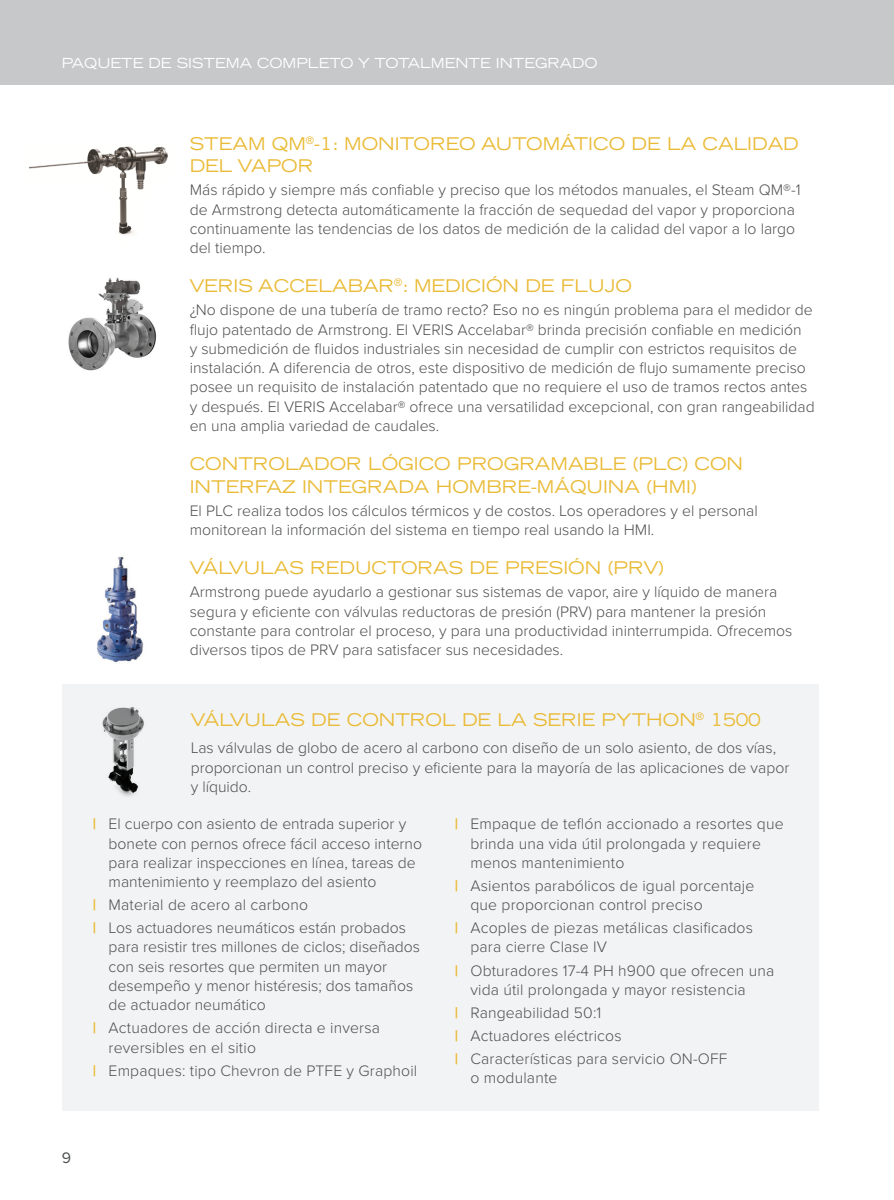
<style>
.page{position:relative;width:894px;height:1200px;background:#fff}
.page>*{position:absolute;margin:0;border:0;box-sizing:border-box;transform-origin:0 0}
.t1{font:expanded 17.5px/22.8px "Trade Gothic LT Std";color:#eabb37}
.t2{font:300 15.75px/19.2px "Proxima Nova";color:#4e4f50}
.t3{font:15.75px "Proxima Nova";color:#4e4f50}
.t4{font:expanded 13.83px "Trade Gothic LT Std";color:#fff}
.s1{font-weight:700;color:#eabb37}
</style>
<div class="page">
<img style="left:29px;top:146px;width:139px;height:89px">
<div style="left:62px;top:684px;width:756px;height:426px;background:#f2f3f4"></div>
<img style="left:68px;top:277px;width:89px;height:94px">
<img style="left:97px;top:556px;width:47px;height:107px">
<img style="left:102px;top:707px;width:42px;height:90px">
<div style="left:0;top:0;width:893px;height:85px;background:#c7c8ca"></div>
<p class="t4" style="left:62px;top:53px;width:537px">PAQUETE DE SISTEMA COMPLETO Y TOTALMENTE INTEGRADO</p>
<p class="t1" style="left:190px;top:131px;width:610px">STEAM QM<sup>®</sup>-1: MONITOREO AUTOMÁTICO DE LA CALIDAD<br>DEL VAPOR</p>
<p class="t2" style="left:190px;top:180px;width:612px">Más rápido y siempre más confiable y preciso que los métodos manuales, el Steam QM®-1 de Armstrong detecta automáticamente la fracción de sequedad del vapor y proporciona continuamente las tendencias de los datos de medición de la calidad del vapor a lo largo del tiempo.</p>
<p class="t1" style="left:190px;top:274px;width:443px">VERIS ACCELABAR<sup>®</sup>: MEDICIÓN DE FLUJO</p>
<p class="t2" style="left:190px;top:299px;width:626px">¿No dispone de una tubería de tramo recto? Eso no es ningún problema para el medidor de flujo patentado de Armstrong. El VERIS Accelabar® brinda precisión confiable en medición<br>y submedición de fluidos industriales sin necesidad de cumplir con estrictos requisitos de instalación. A diferencia de otros, este dispositivo de medición de flujo sumamente preciso posee un requisito de instalación patentado que no requiere el uso de tramos rectos antes y después. El VERIS Accelabar® ofrece una versatilidad excepcional, con gran rangeabilidad en una amplia variedad de caudales.</p>
<p class="t1" style="left:190px;top:452px;width:555px">CONTROLADOR LÓGICO PROGRAMABLE (PLC) CON<br>INTERFAZ INTEGRADA HOMBRE-MÁQUINA (HMI)</p>
<p class="t2" style="left:190px;top:500px;width:569px">El PLC realiza todos los cálculos térmicos y de costos. Los operadores y el personal monitorean la información del sistema en tiempo real usando la HMI.</p>
<p class="t1" style="left:190px;top:556px;width:476px">VÁLVULAS REDUCTORAS DE PRESIÓN (PRV)</p>
<p class="t2" style="left:190px;top:581px;width:604px">Armstrong puede ayudarlo a gestionar sus sistemas de vapor, aire y líquido de manera segura y eficiente con válvulas reductoras de presión (PRV) para mantener la presión constante para controlar el proceso, y para una productividad ininterrumpida. Ofrecemos diversos tipos de PRV para satisfacer sus necesidades.</p>
<p class="t1" style="left:191px;top:708px;width:571px">VÁLVULAS DE CONTROL DE LA SERIE PYTHON<sup>®</sup> 1500</p>
<p class="t2" style="left:191px;top:737px;width:600px">Las válvulas de globo de acero al carbono con diseño de un solo asiento, de dos vías, proporcionan un control preciso y eficiente para la mayoría de las aplicaciones de vapor y líquido.</p>
<p class="t2" style="left:109px;top:813px;width:315px;text-indent:-16px"><span class="s1">|</span> El cuerpo con asiento de entrada superior y bonete con pernos ofrece fácil acceso interno para realizar inspecciones en línea, tareas de mantenimiento y reemplazo del asiento</p>
<p class="t2" style="left:93px;top:894px;width:217px"><span class="s1">|</span> Material de acero al carbono</p>
<p class="t2" style="left:109px;top:917px;width:313px;text-indent:-16px"><span class="s1">|</span> Los actuadores neumáticos están probados para resistir tres millones de ciclos; diseñados con seis resortes que permiten un mayor desempeño y menor histéresis; dos tamaños de actuador neumático</p>
<p class="t2" style="left:109px;top:1017px;width:273px;text-indent:-16px"><span class="s1">|</span> Actuadores de acción directa e inversa reversibles en el sitio</p>
<p class="t2" style="left:93px;top:1059px;width:326px"><span class="s1">|</span> Empaques: tipo Chevron de PTFE y Graphoil</p>
<p class="t3" style="left:62px;top:1146px;width:11px">9</p>
<p class="t2" style="left:470px;top:813px;width:314px;text-indent:-16px"><span class="s1">|</span> Empaque de teflón accionado a resortes que brinda una vida útil prolongada y requiere menos mantenimiento</p>
<p class="t2" style="left:470px;top:875px;width:285px;text-indent:-16px"><span class="s1">|</span> Asientos parabólicos de igual porcentaje que proporcionan control preciso</p>
<p class="t2" style="left:470px;top:917px;width:284px;text-indent:-16px"><span class="s1">|</span> Acoples de piezas metálicas clasificados para cierre Clase IV</p>
<p class="t2" style="left:470px;top:959px;width:305px;text-indent:-16px"><span class="s1">|</span> Obturadores 17-4 PH h900 que ofrecen una vida útil prolongada y mayor resistencia</p>
<p class="t2" style="left:454px;top:1001px;width:148px"><span class="s1">|</span> Rangeabilidad 50:1</p>
<p class="t2" style="left:454px;top:1025px;width:168px"><span class="s1">|</span> Actuadores eléctricos</p>
<p class="t2" style="left:470px;top:1048px;width:258px;text-indent:-16px"><span class="s1">|</span> Características para servicio ON-OFF o modulante</p>
</div>
